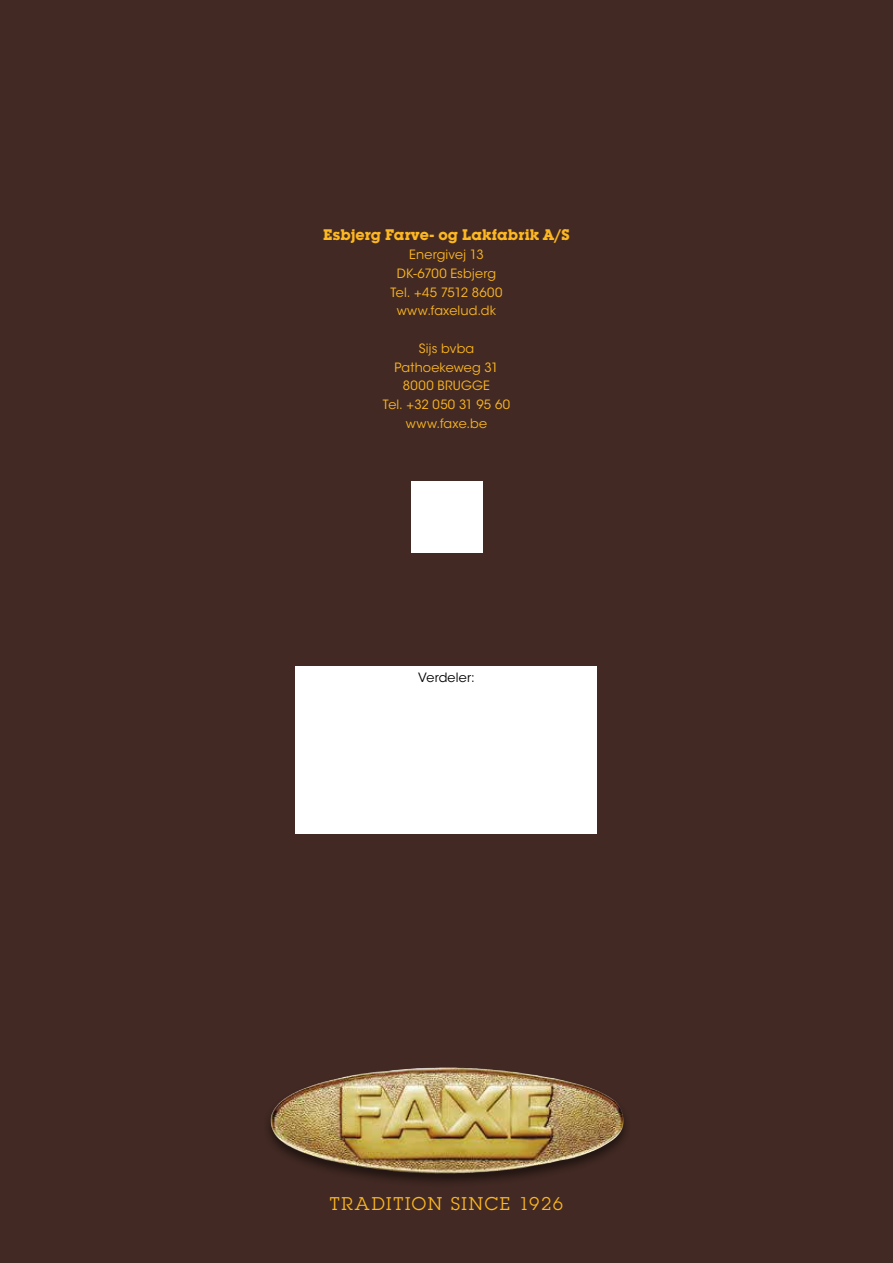
<style>
.page{position:relative;width:893px;height:1263px;background:#422923}
.page>*{position:absolute;margin:0;border:0;box-sizing:border-box;transform-origin:0 0}
.t1{font:18px "Lubalin Graph Std";letter-spacing:.085em;color:#fdb721}
.t2{font:700 15px "Lubalin Graph Std";letter-spacing:.005em;color:#fdb721}
.t3{font:12.75px/18.8px "ITC Avant Garde Std";letter-spacing:.015em;color:#fdb721;text-align:center}
.t4{font:12.75px "ITC Avant Garde Std";letter-spacing:.015em;color:#000}
</style>
<div class="page">
<div style="left:263px;top:1066px;width:368px;height:122px;background:#000;opacity:.5"></div>
<img style="left:271px;top:1067px;width:352px;height:107px">
<div style="left:411px;top:482px;width:71px;height:71px;background:#fff"></div>
<div style="left:296px;top:666px;width:301px;height:167px;background:#fff"></div>
<p class="t2" style="left:323px;top:225px;width:248px">Esbjerg Farve- og Lakfabrik A/S</p>
<p class="t3" style="left:391px;top:245px;width:113px">Energivej 13<br>DK-6700 Esbjerg<br>Tel. +45 7512 8600 www.faxelud.dk</p>
<p class="t3" style="left:383px;top:339px;width:129px">Sijs bvba<br>Pathoekeweg 31<br>8000 BRUGGE<br>Tel. +32 050 31 95 60 www.faxe.be</p>
<p class="t4" style="left:418px;top:670px;width:58px">Verdeler:</p>
<h1 class="t1" style="left:330px;top:1193px;width:235px">TRADITION SINCE 1926</h1>
</div>
